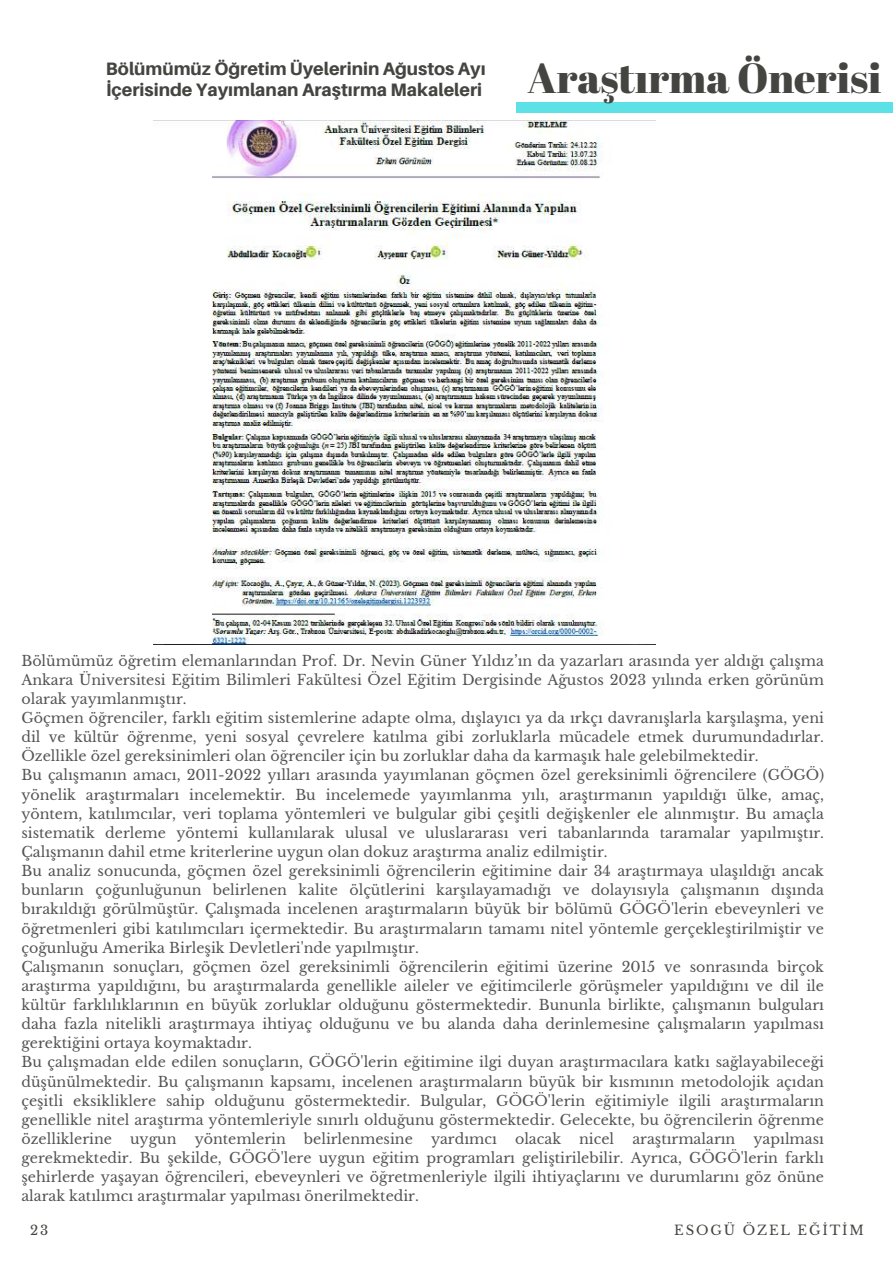
<style>
.page{position:relative;width:893px;height:1264px;background:#fff}
.page>*{position:absolute;margin:0;border:0;box-sizing:border-box;transform-origin:0 0}
.t1{font:42px "Abril Fatface";color:#444440}
.t2{font:800 18px/20.2px "Aileron";color:#444440}
.t3{font:14.25px/19.2px "Libre Baskerville";color:#545454}
.t4{font:13.2px "Libre Baskerville";letter-spacing:.14em;color:#444440}
</style>
<div class="page">
<div style="left:516px;top:102px;width:376px;height:10px;background:#5ce1e6"></div>
<img style="left:154px;top:121px;width:501px;height:524px">
<p class="t2" style="left:106px;top:59px;width:381px">Bölümümüz Öğretim Üyelerinin Ağustos Ayı<br>İçerisinde Yayımlanan Araştırma Makaleleri</p>
<h1 class="t1" style="left:527px;top:48px;width:350px">Araştırma Önerisi</h1>
<p class="t3" style="left:21px;top:651px;width:804px">Bölümümüz öğretim elemanlarından Prof. Dr. Nevin Güner Yıldız’ın da yazarları arasında yer aldığı çalışma Ankara Üniversitesi Eğitim Bilimleri Fakültesi Özel Eğitim Dergisinde Ağustos 2023 yılında erken görünüm olarak yayımlanmıştır.<br>Göçmen öğrenciler, farklı eğitim sistemlerine adapte olma, dışlayıcı ya da ırkçı davranışlarla karşılaşma, yeni dil ve kültür öğrenme, yeni sosyal çevrelere katılma gibi zorluklarla mücadele etmek durumundadırlar.<br>Özellikle özel gereksinimleri olan öğrenciler için bu zorluklar daha da karmaşık hale gelebilmektedir.<br>Bu çalışmanın amacı, 2011-2022 yılları arasında yayımlanan göçmen özel gereksinimli öğrencilere (GÖGÖ) yönelik araştırmaları incelemektir. Bu incelemede yayımlanma yılı, araştırmanın yapıldığı ülke, amaç, yöntem, katılımcılar, veri toplama yöntemleri ve bulgular gibi çeşitli değişkenler ele alınmıştır. Bu amaçla sistematik derleme yöntemi kullanılarak ulusal ve uluslararası veri tabanlarında taramalar yapılmıştır.<br>Çalışmanın dahil etme kriterlerine uygun olan dokuz araştırma analiz edilmiştir.<br>Bu analiz sonucunda, göçmen özel gereksinimli öğrencilerin eğitimine dair 34 araştırmaya ulaşıldığı ancak bunların çoğunluğunun belirlenen kalite ölçütlerini karşılayamadığı ve dolayısıyla çalışmanın dışında bırakıldığı görülmüştür. Çalışmada incelenen araştırmaların büyük bir bölümü GÖGÖ'lerin ebeveynleri ve öğretmenleri gibi katılımcıları içermektedir. Bu araştırmaların tamamı nitel yöntemle gerçekleştirilmiştir ve çoğunluğu Amerika Birleşik Devletleri'nde yapılmıştır.<br>Çalışmanın sonuçları, göçmen özel gereksinimli öğrencilerin eğitimi üzerine 2015 ve sonrasında birçok araştırma yapıldığını, bu araştırmalarda genellikle aileler ve eğitimcilerle görüşmeler yapıldığını ve dil ile kültür farklılıklarının en büyük zorluklar olduğunu göstermektedir. Bununla birlikte, çalışmanın bulguları daha fazla nitelikli araştırmaya ihtiyaç olduğunu ve bu alanda daha derinlemesine çalışmaların yapılması gerektiğini ortaya koymaktadır.<br>Bu çalışmadan elde edilen sonuçların, GÖGÖ'lerin eğitimine ilgi duyan araştırmacılara katkı sağlayabileceği düşünülmektedir. Bu çalışmanın kapsamı, incelenen araştırmaların büyük bir kısmının metodolojik açıdan çeşitli eksikliklere sahip olduğunu göstermektedir. Bulgular, GÖGÖ'lerin eğitimiyle ilgili araştırmaların genellikle nitel araştırma yöntemleriyle sınırlı olduğunu göstermektedir. Gelecekte, bu öğrencilerin öğrenme özelliklerine</p>
<p class="t3" style="left:21px;top:1129px;width:804px;text-align:justify;text-indent:732px">yapılması gerekmektedir. Bu şekilde, GÖGÖ'lere uygun eğitim programları geliştirilebilir. Ayrıca, GÖGÖ'lerin farklı şehirlerde yaşayan öğrencileri, ebeveynleri ve öğretmenleriyle ilgili ihtiyaçlarını ve durumlarını göz önüne alarak katılımcı araştırmalar yapılması önerilmektedir.</p>
<p class="t3" style="left:130px;top:1129px;width:48px">uygun</p>
<p class="t3" style="left:195px;top:1129px;width:93px">yöntemlerin</p>
<p class="t3" style="left:304px;top:1129px;width:110px">belirlenmesine</p>
<p class="t3" style="left:431px;top:1129px;width:67px">yardımcı</p>
<p class="t3" style="left:515px;top:1129px;width:48px">olacak</p>
<p class="t3" style="left:579px;top:1129px;width:37px">nicel</p>
<p class="t3" style="left:632px;top:1129px;width:105px">araştırmaların</p>
<p class="t4" style="left:30px;top:1222px;width:20px">23</p>
<p class="t4" style="left:674px;top:1222px;width:191px">ESOGÜ ÖZEL EĞİTİM</p>
</div>
